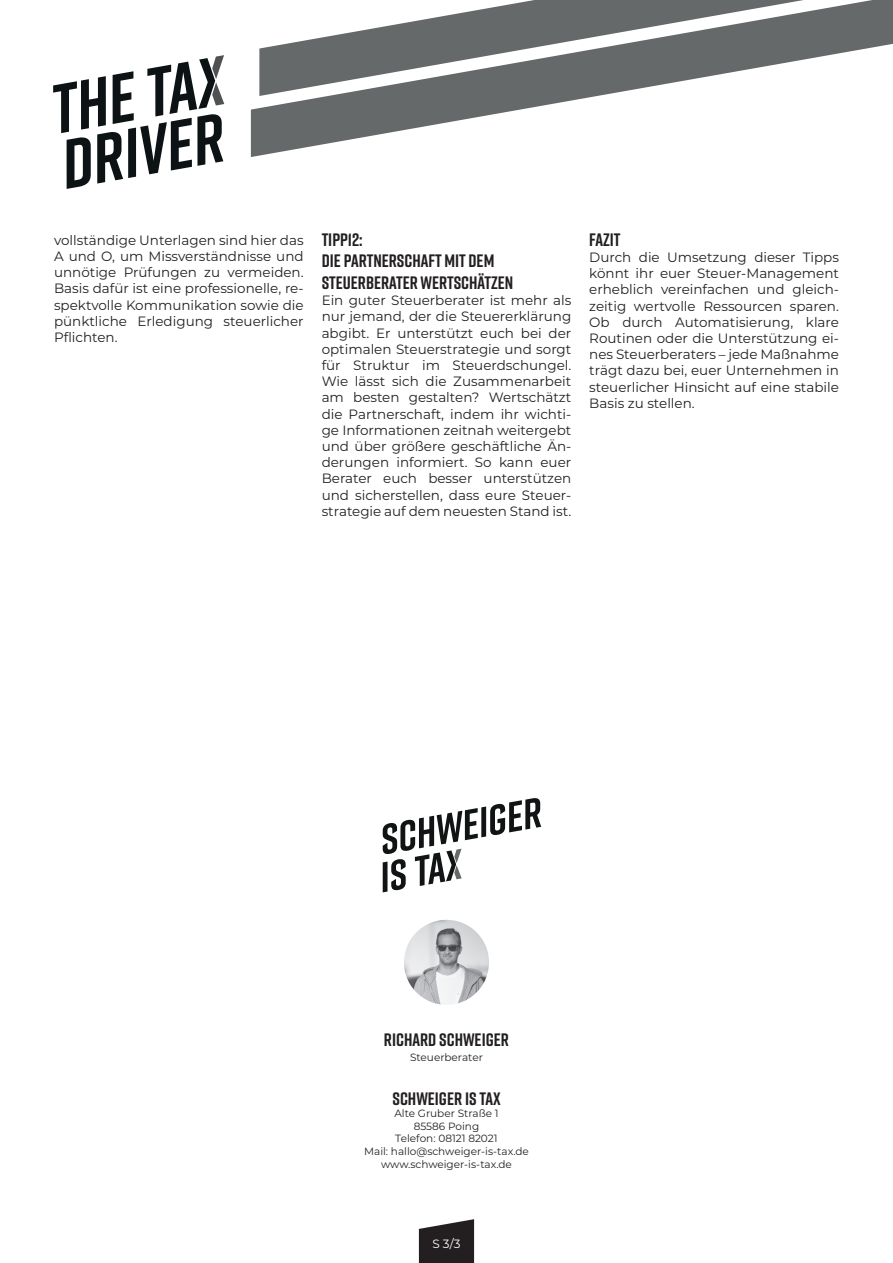
<style>
.page{position:relative;width:893px;height:1263px;background:#fff}
.page>*{position:absolute;margin:0;border:0;box-sizing:border-box;transform-origin:0 0}
.t1{font:700 18px/21.6px "Rift";color:#231f20}
.t2{font:13.5px/16.2px "Montserrat";color:#231f20;text-align:justify}
.t3{font:12px "Montserrat";color:#fff}
.t4{font:10.5px/12.6px "Montserrat";color:#231f20;text-align:center}
</style>
<div class="page">
<svg style="left:383px;top:798px;width:158px;height:94px"></svg>
<svg style="left:419px;top:1219px;width:55px;height:44px;background:#3c3839"></svg>
<img style="left:404px;top:920px;width:85px;height:85px;border-radius:43px">
<svg style="left:251px;top:0;width:642px;height:157px"></svg>
<svg style="left:259px;top:0;width:545px;height:96px;fill:#666969"></svg>
<svg style="left:53px;top:55px;width:171px;height:134px"></svg>
<p class="t2" style="left:54px;top:231px;width:251px">vollständige Unterlagen sind hier das A und O, um Missverständnisse und unnötige Prüfungen zu vermeiden.<br>Basis dafür ist eine professionelle, re&shy;spektvolle Kommunikation sowie die pünktliche Erledigung steuerlicher Pflichten.</p>
<h1 class="t1" style="left:322px;top:228px;width:193px">TIPP12:<br>DIE PARTNERSCHAFT MIT DEM<br>STEUERBERATER WERTSCHÄTZEN</h1>
<p class="t2" style="left:322px;top:292px;width:251px">Ein guter Steuerberater ist mehr als nur jemand, der die Steuererklärung abgibt. Er unterstützt euch bei der optimalen Steuerstrategie und sorgt für Struktur im Steuerdschungel.<br>Wie lässt sich die Zusammenarbeit am besten gestalten? Wertschätzt die Partnerschaft, indem ihr wichti&shy;ge Informationen zeitnah weitergebt und über größere geschäftliche Än&shy;derungen informiert. So kann euer Berater euch besser unterstützen und sicherstellen, dass eure Steuer&shy;strategie auf dem neuesten Stand ist.</p>
<h1 class="t1" style="left:589px;top:228px;width:33px">FAZIT</h1>
<p class="t2" style="left:589px;top:249px;width:251px">Durch die Umsetzung dieser Tipps könnt ihr euer Steuer-Management erheblich vereinfachen und gleich&shy;zeitig wertvolle Ressourcen sparen.<br>Ob durch Automatisierung, klare Routinen oder die Unterstützung ei&shy;nes Steuerberaters – jede Maßnahme trägt dazu bei, euer Unternehmen in steuerlicher Hinsicht auf eine stabile Basis zu stellen.</p>
<h1 class="t1" style="left:384px;top:1029px;width:126px">RICHARD SCHWEIGER</h1>
<p class="t4" style="left:410px;top:1051px;width:74px">Steuerberater</p>
<h1 class="t1" style="left:392px;top:1087px;width:110px">SCHWEIGER IS TAX</h1>
<p class="t4" style="left:364px;top:1107px;width:166px">Alte Gruber Straße 1<br>85586 Poing<br>Telefon: 08121 82021<br>Mail: hallo@schweiger-is-tax.de www.schweiger-is-tax.de</p>
<p class="t3" style="left:432px;top:1235px;width:30px">S 3/3</p>
</div>
